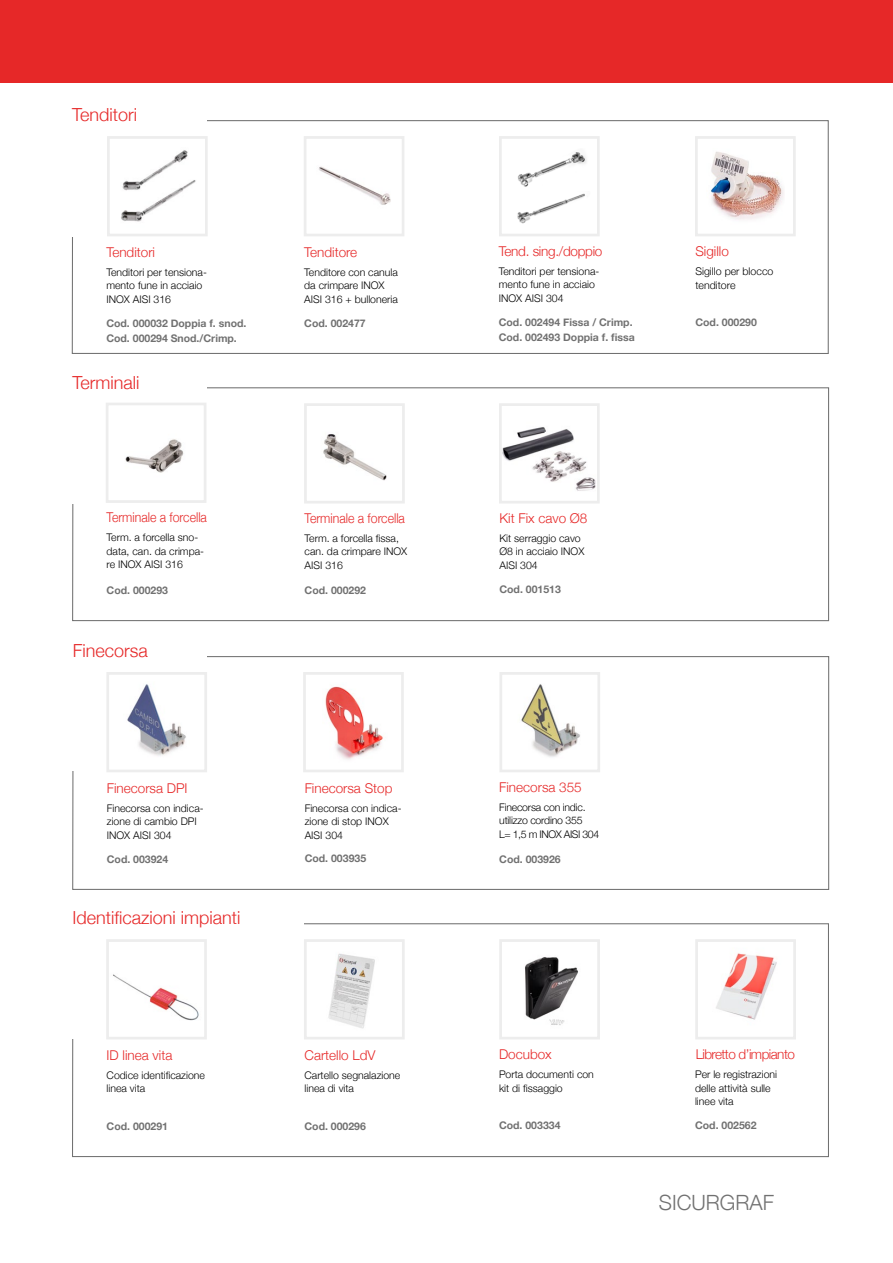
<style>
.page{position:relative;width:893px;height:1263px;background:#fff}
.page>*{position:absolute;margin:0;border:0;box-sizing:border-box;transform-origin:0 0}
.t1{font:300 21px "Helvetica Neue";color:#717171}
.t2{font:300 18px "Helvetica Neue";color:#e62828}
.t3{font:300 13.5px "Helvetica Neue";color:#e62828}
.t4{font:300 13.5px "Helvetica Neue";color:#e62828;scale:.91 1}
.t5{font:300 13.5px "Helvetica Neue";letter-spacing:-.04em;color:#e62828}
.t6{font:300 13.5px "Helvetica Neue";letter-spacing:-.02em;color:#e62828}
.t7{font:300 10.65px/13.8px "Helvetica Neue";color:#000}
.t8{font:300 10.5px/13.5px "Helvetica Neue";color:#000}
.t9{font:700 10.5px/15px "Helvetica Neue";color:#717171}
.t10{font:300 10.5px/13.5px "Helvetica Neue";letter-spacing:-.02em;color:#000}
</style>
<div class="page">
<div style="left:0;top:0;width:893px;height:83px;background:#e62828"></div>
<div style="left:107px;top:136px;width:101px;height:100px;background:#fff;border:3px solid #ededed"></div>
<img style="left:113px;top:974px;width:86px;height:47px">
<div style="left:106px;top:939px;width:101px;height:100px;border:3px solid #ededed"></div>
<div style="left:304px;top:939px;width:101px;height:100px;background:#fff;border:3px solid #ededed"></div>
<div style="left:499px;top:136px;width:101px;height:100px;background:#fff;border:3px solid #ededed"></div>
<img style="left:525px;top:957px;width:53px;height:68px">
<div style="left:499px;top:939px;width:101px;height:100px;border:3px solid #ededed"></div>
<div style="left:304px;top:136px;width:100px;height:100px;background:#fff;border:3px solid #ededed"></div>
<img style="left:518px;top:152px;width:69px;height:35px">
<img style="left:517px;top:193px;width:68px;height:31px">
<img style="left:150px;top:150px;width:38px;height:25px">
<img style="left:121px;top:175px;width:75px;height:47px">
<div style="left:695px;top:136px;width:101px;height:100px;background:#fff;border:3px solid #ededed"></div>
<img style="left:716px;top:953px;width:61px;height:67px">
<div style="left:695px;top:939px;width:101px;height:100px;border:3px solid #ededed"></div>
<img style="left:328px;top:953px;width:47px;height:76px">
<img style="left:503px;top:427px;width:93px;height:64px">
<div style="left:499px;top:403px;width:101px;height:100px;border:3px solid #ededed"></div>
<div style="left:106px;top:403px;width:100px;height:100px;background:#fff;border:3px solid #ededed"></div>
<div style="left:304px;top:403px;width:101px;height:100px;background:#fff;border:3px solid #ededed"></div>
<div style="left:106px;top:672px;width:101px;height:100px;background:#fff;border:3px solid #ededed"></div>
<div style="left:303px;top:672px;width:101px;height:100px;background:#fff;border:3px solid #ededed"></div>
<div style="left:499px;top:672px;width:101px;height:100px;background:#fff;border:3px solid #ededed"></div>
<img style="left:125px;top:439px;width:59px;height:34px">
<img style="left:323px;top:434px;width:64px;height:47px">
<img style="left:319px;top:166px;width:72px;height:39px">
<img style="left:710px;top:151px;width:74px;height:69px">
<img style="left:127px;top:684px;width:59px;height:72px">
<img style="left:325px;top:686px;width:58px;height:74px">
<img style="left:521px;top:684px;width:59px;height:73px">
<h2 class="t2" style="left:72px;top:100px;width:67px">Tenditori</h2>
<p class="t3" style="left:106px;top:241px;width:50px">Tenditori</p>
<p class="t8" style="left:106px;top:264px;width:102px">Tenditori per tensiona&shy;mento fune in acciaio<br>INOX AISI 316</p>
<p class="t9" style="left:106px;top:316px;width:142px">Cod. 000032 Doppia f. snod.<br>Cod. 000294 Snod./Crimp.</p>
<h2 class="t2" style="left:73px;top:368px;width:69px">Terminali</h2>
<p class="t4" style="left:107px;top:507px;width:112px">Terminale a forcella</p>
<p class="t8" style="left:107px;top:530px;width:99px">Term. a forcella sno&shy;data, can. da crimpa&shy;re INOX AISI 316</p>
<p class="t9" style="left:107px;top:583px;width:63px">Cod. 000293</p>
<h2 class="t2" style="left:73px;top:636px;width:77px">Finecorsa</h2>
<p class="t3" style="left:107px;top:777px;width:82px">Finecorsa DPI</p>
<p class="t8" style="left:107px;top:800px;width:97px">Finecorsa con indica&shy;zione di cambio DPI<br>INOX AISI 304</p>
<p class="t9" style="left:107px;top:852px;width:63px">Cod. 003924</p>
<h2 class="t2" style="left:73px;top:903px;width:169px">Identificazioni impianti</h2>
<p class="t3" style="left:107px;top:1044px;width:67px">ID linea vita</p>
<p class="t8" style="left:107px;top:1067px;width:100px">Codice identificazione linea vita</p>
<p class="t9" style="left:107px;top:1119px;width:63px">Cod. 000291</p>
<p class="t3" style="left:304px;top:241px;width:55px">Tenditore</p>
<p class="t8" style="left:304px;top:264px;width:95px">Tenditore con canula da crimpare INOX<br>AISI 316 + bulloneria</p>
<p class="t9" style="left:304px;top:316px;width:63px">Cod. 002477</p>
<p class="t4" style="left:305px;top:507px;width:112px">Terminale a forcella</p>
<p class="t8" style="left:305px;top:530px;width:104px">Term. a forcella fissa, can. da crimpare INOX<br>AISI 316</p>
<p class="t9" style="left:305px;top:583px;width:63px">Cod. 000292</p>
<p class="t3" style="left:305px;top:777px;width:89px">Finecorsa Stop</p>
<p class="t8" style="left:305px;top:800px;width:97px">Finecorsa con indica&shy;zione di stop INOX<br>AISI 304</p>
<p class="t9" style="left:305px;top:851px;width:63px">Cod. 003935</p>
<p class="t3" style="left:304px;top:1044px;width:73px">Cartello LdV</p>
<p class="t8" style="left:304px;top:1067px;width:97px">Cartello segnalazione linea di vita</p>
<p class="t9" style="left:304px;top:1119px;width:63px">Cod. 000296</p>
<p class="t6" style="left:499px;top:240px;width:105px">Tend. sing./doppio</p>
<p class="t8" style="left:499px;top:264px;width:102px">Tenditori per tensiona&shy;mento fune in acciaio<br>INOX AISI 304</p>
<p class="t9" style="left:499px;top:315px;width:138px">Cod. 002494 Fissa / Crimp.<br>Cod. 002493 Doppia f. fissa</p>
<p class="t3" style="left:695px;top:240px;width:35px">Sigillo</p>
<p class="t7" style="left:695px;top:264px;width:79px">Sigillo per blocco tenditore</p>
<p class="t9" style="left:695px;top:315px;width:63px">Cod. 000290</p>
<p class="t3" style="left:499px;top:507px;width:90px">Kit Fix cavo Ø8</p>
<p class="t8" style="left:499px;top:530px;width:87px">Kit serraggio cavo<br>Ø8 in acciaio INOX<br>AISI 304</p>
<p class="t9" style="left:499px;top:582px;width:63px">Cod. 001513</p>
<p class="t3" style="left:499px;top:776px;width:84px">Finecorsa 355</p>
<p class="t10" style="left:499px;top:800px;width:101px">Finecorsa con indic. utilizzo cordino 355<br>L= 1,5 m INOX AISI 304</p>
<p class="t9" style="left:499px;top:851px;width:63px">Cod. 003926</p>
<p class="t3" style="left:499px;top:1043px;width:54px">Docubox</p>
<p class="t8" style="left:499px;top:1067px;width:96px">Porta documenti con kit di fissaggio</p>
<p class="t9" style="left:499px;top:1118px;width:63px">Cod. 003334</p>
<p class="t5" style="left:696px;top:1043px;width:101px">Libretto d’impianto</p>
<p class="t8" style="left:695px;top:1067px;width:84px">Per le registrazioni delle attività sulle linee vita</p>
<p class="t9" style="left:695px;top:1118px;width:63px">Cod. 002562</p>
<h1 class="t1" style="left:659px;top:1185px;width:117px">SICURGRAF</h1>
</div>
